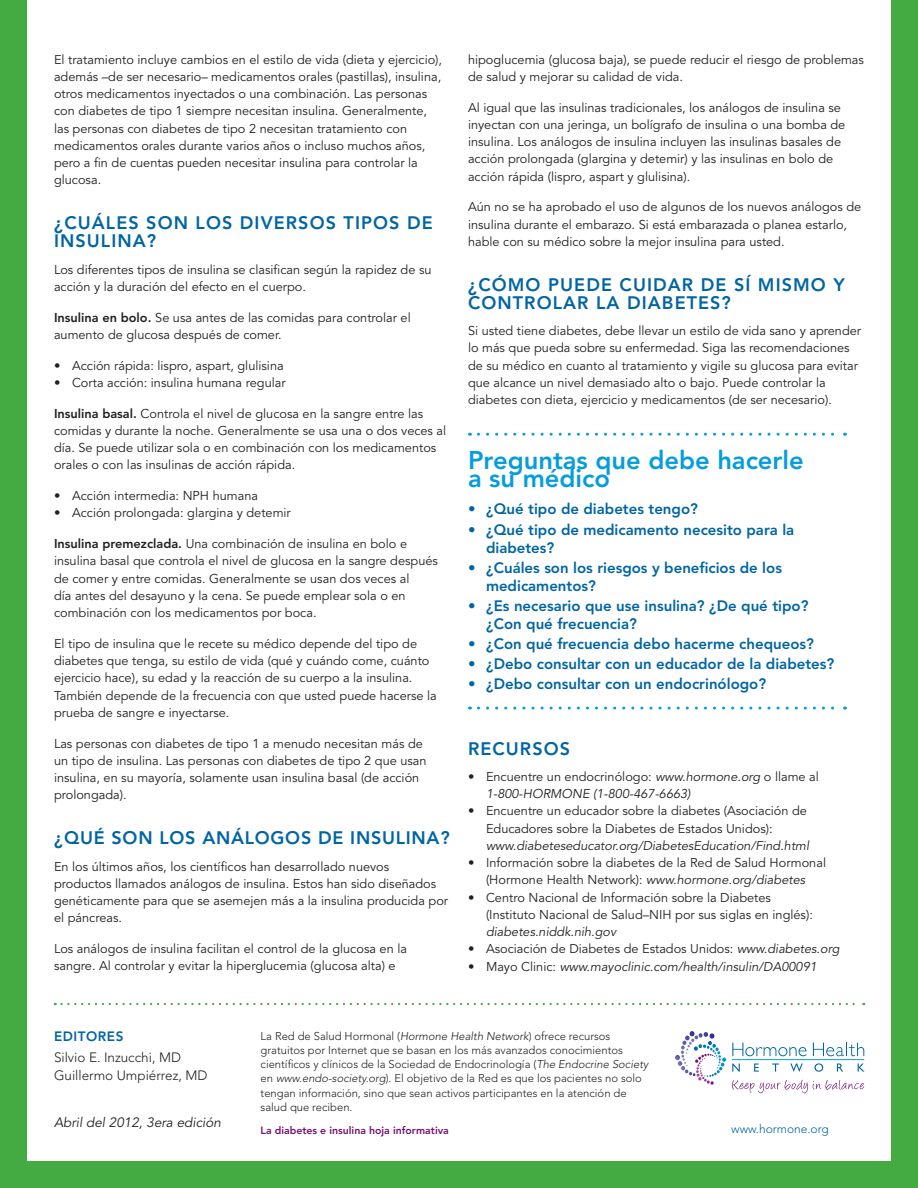
<style>
.page{position:relative;width:918px;height:1188px;background:#44aa42}
.page>*{position:absolute;margin:0;border:0;box-sizing:border-box;transform-origin:0 0}
.t1{font:800 25.5px/18px "Avenir";color:#069ddc}
.t2{font:800 18px/18px "Avenir";letter-spacing:.06em;color:#0065a4}
.t3{font:800 18px "Avenir";letter-spacing:.04em;color:#0065a4}
.t4{font:800 15px/18px "Avenir";color:#0065a4}
.t5{font:300 13.5px/18px "Avenir";color:#231f20}
.t6{font:italic 13.5px "Avenir";color:#231f20}
.t7{font:800 13.5px "Avenir";letter-spacing:.04em;color:#0065a4}
.t8{font:12.75px/17.2px "Avenir";color:#231f20}
.t9{font:italic 12.75px/17.2px "Avenir";color:#231f20}
.t10{font:300 12px "Avenir";color:#0065a4}
.t11{font:300 11.25px/14.2px "Avenir";color:#231f20}
.t12{font:800 10.5px "Avenir";color:#731372}
.s1{font-weight:800}
.s2{font-style:normal}
.s3{font-style:italic}
</style>
<div class="page">
<div style="left:27px;top:0;width:864px;height:1161px;background:#fff"></div>
<svg style="left:732px;top:1080px;width:132px;height:13px"></svg>
<svg style="left:732px;top:1043px;width:75px;height:13px"></svg>
<svg style="left:813px;top:1043px;width:51px;height:13px"></svg>
<svg style="left:732px;top:1064px;width:8px;height:8px"></svg>
<svg style="left:754px;top:1064px;width:5px;height:8px"></svg>
<svg style="left:772px;top:1064px;width:7px;height:8px"></svg>
<svg style="left:790px;top:1064px;width:13px;height:8px"></svg>
<svg style="left:814px;top:1063px;width:9px;height:9px"></svg>
<svg style="left:837px;top:1064px;width:6px;height:8px"></svg>
<svg style="left:858px;top:1064px;width:7px;height:8px"></svg>
<hr style="left:732px;top:1059px;width:132px;height:1px;background:#069ddc">
<svg style="left:675px;top:1031px;width:51px;height:54px"></svg>
<svg style="left:55px;top:1003px;width:809px;height:2px"></svg>
<svg style="left:478px;top:433px;width:367px;height:3px"></svg>
<svg style="left:478px;top:707px;width:367px;height:3px"></svg>
<p class="t8" style="left:54px;top:51px;width:390px">El tratamiento incluye cambios en el estilo de vida (dieta y ejercicio), además –de ser necesario– medicamentos orales (pastillas), insulina, otros medicamentos inyectados o una combinación. Las personas con diabetes de tipo 1 siempre necesitan insulina. Generalmente, las personas con diabetes de tipo 2 necesitan tratamiento con medicamentos orales durante varios años o incluso muchos años, pero a fin de cuentas pueden necesitar insulina para controlar la glucosa.</p>
<h2 class="t2" style="left:54px;top:214px;width:380px">¿Cuáles son los diversos tipos de insulina?</h2>
<p class="t8" style="left:54px;top:261px;width:379px">Los diferentes tipos de insulina se clasifican según la rapidez de su acción y la duración del efecto en el cuerpo.</p>
<p class="t8" style="left:54px;top:309px;width:358px"><span class="s1">Insulina en bolo.</span> Se usa antes de las comidas para controlar el aumento de glucosa después de comer.</p>
<p class="t8" style="left:54px;top:357px;width:231px">• Acción rápida: lispro, aspart, glulisina</p>
<p class="t8" style="left:54px;top:374px;width:233px">• Corta acción: insulina humana regular</p>
<p class="t8" style="left:54px;top:405px;width:394px"><span class="s1">Insulina basal.</span> Controla el nivel de glucosa en la sangre entre las comidas y durante la noche. Generalmente se usa una o dos veces al día. Se puede utilizar sola o en combinación con los medicamentos orales o con las insulinas de acción rápida.</p>
<p class="t8" style="left:54px;top:488px;width:206px">• Acción intermedia: NPH humana</p>
<p class="t8" style="left:54px;top:505px;width:238px">• Acción prolongada: glargina y detemir</p>
<p class="t8" style="left:54px;top:536px;width:385px"><span class="s1">Insulina premezclada.</span> Una combinación de insulina en bolo e insulina basal que controla el nivel de glucosa en la sangre después de comer y entre comidas. Generalmente se usan dos veces al<br>día antes del desayuno y la cena. Se puede emplear sola o en combinación con los medicamentos por boca.</p>
<p class="t8" style="left:54px;top:635px;width:384px">El tipo de insulina que le recete su médico depende del tipo de diabetes que tenga, su estilo de vida (qué y cuándo come, cuánto ejercicio hace), su edad y la reacción de su cuerpo a la insulina.<br>También depende de la frecuencia con que usted puede hacerse la prueba de sangre e inyectarse.</p>
<p class="t8" style="left:54px;top:735px;width:374px">Las personas con diabetes de tipo 1 a menudo necesitan más de un tipo de insulina. Las personas con diabetes de tipo 2 que usan insulina, en su mayoría, solamente usan insulina basal (de acción prolongada).</p>
<h2 class="t3" style="left:54px;top:828px;width:397px">¿Qué son los análogos de insulina?</h2>
<p class="t8" style="left:54px;top:858px;width:396px">En los últimos años, los científicos han desarrollado nuevos productos llamados análogos de insulina. Estos han sido diseñados genéticamente para que se asemejen más a la insulina producida por el páncreas.</p>
<p class="t8" style="left:54px;top:941px;width:355px">Los análogos de insulina facilitan el control de la glucosa en la sangre. Al controlar y evitar la hiperglucemia (glucosa alta) e</p>
<p class="t8" style="left:468px;top:51px;width:398px">hipoglucemia (glucosa baja), se puede reducir el riesgo de problemas de salud y mejorar su calidad de vida.</p>
<p class="t8" style="left:468px;top:99px;width:379px">Al igual que las insulinas tradicionales, los análogos de insulina se inyectan con una jeringa, un bolígrafo de insulina o una bomba de insulina. Los análogos de insulina incluyen las insulinas basales de acción prolongada (glargina y detemir) y las insulinas en bolo de acción rápida (lispro, aspart y glulisina).</p>
<p class="t8" style="left:468px;top:199px;width:395px">Aún no se ha aprobado el uso de algunos de los nuevos análogos de insulina durante el embarazo. Si está embarazada o planea estarlo, hable con su médico sobre la mejor insulina para usted.</p>
<h2 class="t2" style="left:468px;top:276px;width:378px">¿Cómo puede cuidar de sí mismo y controlar la diabetes?</h2>
<p class="t8" style="left:468px;top:323px;width:395px">Si usted tiene diabetes, debe llevar un estilo de vida sano y aprender lo más que pueda sobre su enfermedad. Siga las recomendaciones de su médico en cuanto al tratamiento y vigile su glucosa para evitar que alcance un nivel demasiado alto o bajo. Puede controlar la diabetes con dieta, ejercicio y medicamentos (de ser necesario).</p>
<h1 class="t1" style="left:468px;top:452px;width:337px">Preguntas que debe hacerle a su médico</h1>
<p class="t4" style="left:468px;top:500px;width:231px">• ¿Qué tipo de diabetes tengo?</p>
<p class="t4" style="left:486px;top:520px;width:310px;text-indent:-18px">• ¿Qué tipo de medicamento necesito para la diabetes?</p>
<p class="t4" style="left:486px;top:559px;width:298px;text-indent:-18px">• ¿Cuáles son los riesgos y beneficios de los medicamentos?</p>
<p class="t4" style="left:486px;top:597px;width:324px;text-indent:-18px">• ¿Es necesario que use insulina? ¿De qué tipo? ¿Con qué frecuencia?</p>
<p class="t4" style="left:468px;top:635px;width:348px">• ¿Con qué frecuencia debo hacerme chequeos?</p>
<p class="t4" style="left:468px;top:655px;width:368px">• ¿Debo consultar con un educador de la diabetes?</p>
<p class="t4" style="left:468px;top:675px;width:300px">• ¿Debo consultar con un endocrinólogo?</p>
<h2 class="t2" style="left:468px;top:739px;width:52px">ReCURSO</h2>
<h2 class="t2" style="left:560px;top:739px;width:12px">s</h2>
<p class="t9" style="left:486px;top:768px;width:334px;text-indent:-18px"><span class="s2">• Encuentre un endocrinólogo:</span> www.hormone.org <span class="s2">o llame al<br></span>1-800-HORMONE (1-800-467-6663)</p>
<p class="t8" style="left:486px;top:803px;width:322px;text-indent:-18px">• Encuentre un educador sobre la diabetes (Asociación de<br>Educadores sobre la Diabetes de Estados Unidos):</p>
<p class="t9" style="left:486px;top:837px;width:325px">www.diabeteseducator.org/DiabetesEducation/Find.html</p>
<p class="t8" style="left:468px;top:854px;width:360px;text-align:center">• Información sobre la diabetes de la Red de Salud Hormonal (Hormone Health Network): <span class="s3">www.hormone.org/diabetes</span></p>
<p class="t8" style="left:486px;top:889px;width:328px;text-indent:-18px">• Centro Nacional de Información sobre la Diabetes (Instituto Nacional de Salud–NIH por sus siglas en inglés):</p>
<p class="t9" style="left:486px;top:923px;width:132px">diabetes.niddk.nih.gov</p>
<p class="t8" style="left:468px;top:941px;width:373px">• Asociación de Diabetes de Estados Unidos: <span class="s3">www.diabetes.org</span></p>
<p class="t9" style="left:468px;top:958px;width:350px"><span class="s2">• Mayo Clinic:</span> www.mayoclinic.com/health/insulin/DA00091</p>
<p class="t7" style="left:54px;top:1029px;width:71px">EditorEs</p>
<p class="t5" style="left:54px;top:1049px;width:153px">Silvio E. I nzucchi, MD<br>Guillermo Umpiérrez, MD</p>
<p class="t6" style="left:54px;top:1115px;width:169px">Abril del 2012, 3era edición</p>
<p class="t11" style="left:261px;top:1029px;width:389px">La Red de Salud Hormonal (<span class="s3">Hormone Health Network</span>) ofrece recursos gratuitos por I nternet que se basan en los más avanzados conocimientos científicos y clínicos de la Sociedad de Endocrinología (<span class="s3">The Endocrine Society </span>en <span class="s3">www.endo-society.org</span>). El objetivo de la Red es que los pacientes no solo tengan información, sino que sean activos participantes en la atención de salud que reciben.</p>
<p class="t12" style="left:261px;top:1124px;width:190px">La diabetes e insulina hoja informativa</p>
<p class="t10" style="left:731px;top:1122px;width:99px">www.hormone.org</p>
</div>
